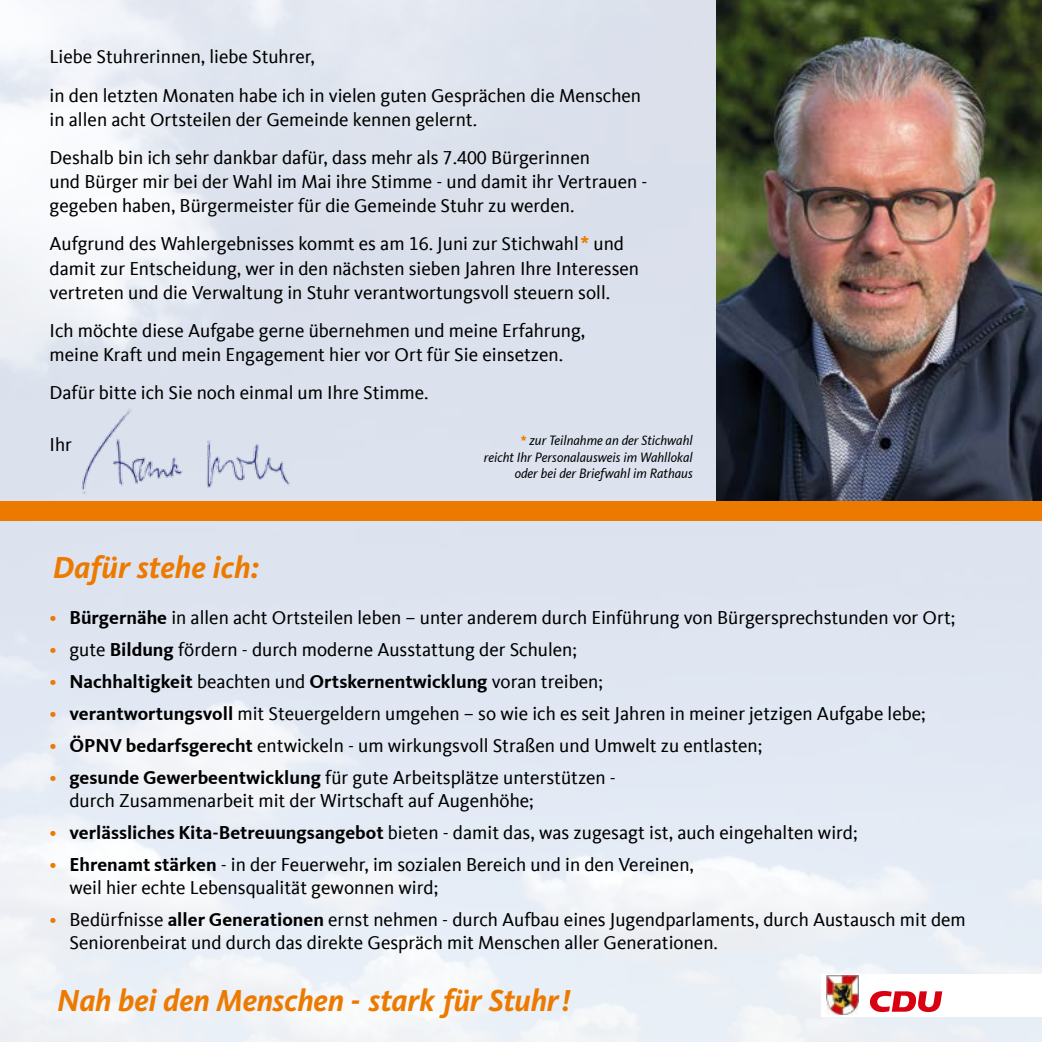
<style>
.page{position:relative;width:1042px;height:1042px;background:#fff}
.page>*{position:absolute;margin:0;border:0;box-sizing:border-box;transform-origin:0 0}
.t1{font:italic 700 31.5px "CDU Kievit";letter-spacing:-.005em;color:#ed7a00}
.t2{font:19.25px/24.2px "CDU Kievit Tab";color:#000}
.t3{font:700 19.25px "CDU Kievit Tab";color:#000}
.t4{font:italic 14px/16.1px "CDU Kievit Tab";color:#000;text-align:right;scale:.94 1}
.s1{font-weight:700;color:#ed7a00}
.s2{font-weight:700;font-style:normal;color:#ed7a00}
.s3{color:#ed7a00}
.s4{font-weight:700}
.s5{font-weight:400;color:#ed7a00}
.s6{font-weight:400}
</style>
<div class="page">
<img style="left:0;top:0;width:1042px;height:1042px">
<div style="left:821px;top:974px;width:221px;height:42px;background:#fff"></div>
<div style="left:821px;top:974px;width:42px;height:42px;background:linear-gradient(to bottom,#fff,#fff)"></div>
<img style="left:826px;top:976px;width:32px;height:39px">
<svg style="left:870px;top:991px;width:72px;height:21px"></svg>
<img style="left:77px;top:401px;width:220px;height:95px">
<img style="left:717px;top:0;width:325px;height:501px">
<div style="left:0;top:501px;width:1042px;height:20px;background:#ed7a00"></div>
<p class="t2" style="left:50px;top:38px;width:593px;line-height:38.1px">Liebe Stuhrerinnen, liebe Stuhrer,<br>in den letzten Monaten habe ich in vielen guten Gesprächen die Menschen</p>
<p class="t2" style="left:50px;top:100px;width:542px;line-height:38.1px">in allen acht Ortsteilen der Gemeinde kennen gelernt.<br>Deshalb bin ich sehr dankbar dafür, dass mehr als 7.400 Bürgerinnen</p>
<p class="t2" style="left:50px;top:170px;width:599px">und Bürger mir bei der Wahl im Mai ihre Stimme - und damit ihr Vertrauen - gegeben haben, Bürgermeister für die Gemeinde Stuhr zu werden.</p>
<p class="t2" style="left:50px;top:232px;width:591px">Aufgrund des Wahlergebnisses kommt es am 16. Juni zur Stichwahl<span class="s1">*</span> und damit zur Entscheidung, wer in den nächsten sieben Jahren Ihre Interessen vertreten und die Verwaltung in Stuhr verantwortungsvoll steuern soll.</p>
<p class="t2" style="left:50px;top:319px;width:537px">Ich möchte diese Aufgabe gerne übernehmen und meine Erfahrung, meine Kraft und mein Engagement hier vor Ort für Sie einsetzen.</p>
<p class="t2" style="left:50px;top:381px;width:380px">Dafür bitte ich Sie noch einmal um Ihre Stimme.</p>
<p class="t2" style="left:50px;top:433px;width:24px">Ihr</p>
<p class="t4" style="left:484px;top:433px;width:224px"><span class="s2">*</span> zur Teilnahme an der Stichwahl<br>reicht Ihr Personalausweis im Wahllokal oder bei der Briefwahl im Rathaus</p>
<h1 class="t1" style="left:53px;top:549px;width:208px">Dafür stehe ich:</h1>
<p class="t2" style="left:50px;top:605px;width:907px"><span class="s3">•</span> <span class="s4">Bürgernähe</span> in allen acht Ortsteilen leben – unter anderem durch Einführung von Bürgersprechstunden vor Ort;</p>
<p class="t2" style="left:50px;top:637px;width:529px"><span class="s3">•</span> gute <span class="s4">Bildung</span> fördern - durch moderne Ausstattung der Schulen;</p>
<p class="t3" style="left:50px;top:670px;width:555px"><span class="s5">•</span> Nachhaltigkeit <span class="s6">beachten und</span> Ortskernentwicklung <span class="s6">voran treiben;</span></p>
<p class="t2" style="left:50px;top:701px;width:877px"><span class="s3">•</span> <span class="s4">verantwortungsvoll</span> mit Steuergeldern umgehen – so wie ich es seit Jahren in meiner jetzigen Aufgabe lebe;</p>
<p class="t2" style="left:50px;top:733px;width:714px"><span class="s3">•</span> <span class="s4">ÖPNV bedarfsgerecht</span> entwickeln - um wirkungsvoll Straßen und Umwelt zu entlasten;</p>
<p class="t2" style="left:69px;top:766px;width:548px;line-height:23.1px;text-indent:-20px"><span class="s3">•</span> <span class="s4">gesunde Gewerbeentwicklung</span> für gute Arbeitsplätze unterstützen - durch Zusammenarbeit mit der Wirtschaft auf Augenhöhe;</p>
<p class="t2" style="left:50px;top:821px;width:809px"><span class="s3">•</span> <span class="s4">verlässliches Kita-Betreuungsangebot</span> bieten - damit das, was zugesagt ist, auch eingehalten wird;</p>
<p class="t2" style="left:69px;top:853px;width:626px;line-height:23.1px;text-indent:-20px"><span class="s3">•</span> <span class="s4">Ehrenamt stärken</span> - in der Feuerwehr, im sozialen Bereich und in den Vereinen, weil hier echte Lebensqualität gewonnen wird;</p>
<p class="t2" style="left:69px;top:908px;width:898px;line-height:23.1px;text-indent:-20px"><span class="s3">•</span> Bedürfnisse <span class="s4">aller Generationen</span> ernst nehmen - durch Aufbau eines Jugendparlaments, durch Austausch mit dem<br>Seniorenbeirat und durch das direkte Gespräch mit Menschen aller Generationen.</p>
<h1 class="t1" style="left:57px;top:981px;width:515px">Nah bei den Menschen - stark für Stuhr!</h1>
</div>
